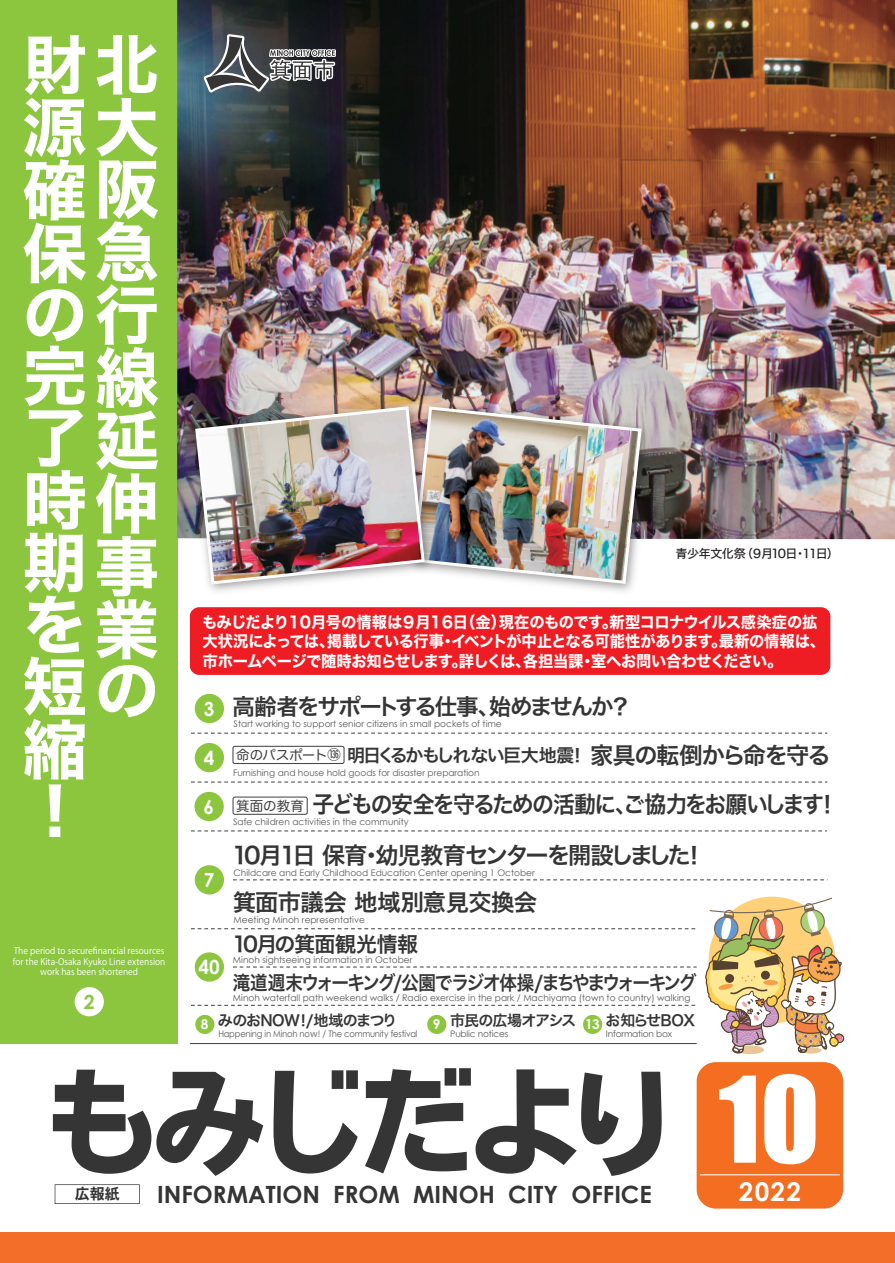
<style>
.page{position:relative;width:895px;height:1263px;background:#fff}
.page>*{position:absolute;margin:0;border:0;box-sizing:border-box;transform-origin:0 0}
.t1{font:110.1px "Impact";color:#fff}
.t2{font:64.5px/62.2px "Hiragino Sans W7";color:#fff}
.t3{font:700 25.95px "Century Gothic";color:#fff}
.t4{font:700 23.85px "Century Gothic";color:#363536}
.t5{font:23.25px "Hiragino Sans W6";letter-spacing:-.07em;color:#363536;scale:.94 1}
.t6{font:23.25px "Hiragino Sans W6";letter-spacing:-.11em;color:#363536}
.t7{font:23.25px "Hiragino Sans W6";letter-spacing:-.025em;color:#363536}
.t8{font:22.5px "Hiragino Sans W6";letter-spacing:-.09em;color:#363536}
.t9{font:21px "Hiragino Sans W6";letter-spacing:-.03em;color:#363536}
.t10{font:19.5px "Hiragino Sans W6";letter-spacing:-.1em;color:#363536;scale:.9 1}
.t11{font:700 19.5px "Century Gothic";color:#fff;scale:.96 1}
.t12{font:700 19.5px "Century Gothic";color:#8bc63e}
.t13{font:18px "Hiragino Sans W6";letter-spacing:-.09em;color:#363536}
.t14{font:15.75px/19.5px "Hiragino Sans W7";letter-spacing:-.03em;color:#fff}
.t15{font:15px "Hiragino Sans W6";letter-spacing:-.06em;color:#363536}
.t16{font:15px "DFHS Gothic W7 WIN RKSJ H";color:#363536}
.t17{font:700 13.65px "Century Gothic";color:#fff}
.t18{font:13.5px "Hira Maru Pro N W4";letter-spacing:-.035em;color:#3e3e3f}
.t19{font:12px "Hiragino Sans W5";letter-spacing:-.055em;color:#231f20}
.t20{font:9px "Century Gothic";color:#57585a}
.t21{font:9px/10.5px "Koz Go Pr 6 N";color:#fff;text-align:center;scale:.96 1}
.t22{font:9px "Century Gothic";letter-spacing:-.025em;color:#57585a;scale:.93 1}
.t23{font:9px "Century Gothic";letter-spacing:-.02em;color:#57585a}
.s1{font-family:"Century Gothic";font-weight:700;font-size:19.5px;color:#fff}
.s2{font-size:23.25px}
.s3{font-size:14.55px}
.s4{font-size:10.2px}
.s5{font-family:"Hira Maru Pro N W4";font-size:13.5px;color:#3e3e3f}
.s6{font-family:"Koz Go Pro"}
</style>
<div class="page">
<div style="left:0;top:0;width:177px;height:1043px;background:#8bc63e"></div>
<svg style="left:55px;top:1184px;width:85px;height:20px"></svg>
<div style="left:697px;top:1062px;width:146px;height:146px;background:#f36e21;border-radius:19px"></div>
<hr style="left:700px;top:1174px;width:140px;height:1px;background:#fff">
<svg style="left:53px;top:1070px;width:210px;height:106px"></svg>
<svg style="left:274px;top:1070px;width:84px;height:103px"></svg>
<svg style="left:365px;top:1068px;width:297px;height:108px"></svg>
<div style="left:0;top:1232px;width:895px;height:31px;background:#f36e28"></div>
<img style="left:177px;top:0;width:718px;height:539px">
<div style="left:75px;top:987px;width:29px;height:29px;background:#fff;border-radius:50%"></div>
<div style="left:190px;top:607px;width:640px;height:68px;background:#ee1d23;border-radius:9px"></div>
<svg style="left:177px;top:15px;width:160px;height:134px;background:#445056"></svg>
<svg style="left:191px;top:928px;width:505px;height:1px"></svg>
<svg style="left:233px;top:879px;width:591px;height:1px"></svg>
<svg style="left:191px;top:782px;width:636px;height:1px"></svg>
<svg style="left:191px;top:733px;width:636px;height:1px"></svg>
<svg style="left:191px;top:1005px;width:505px;height:1px"></svg>
<hr style="left:190px;top:1043px;width:507px;height:1px;background:#3e3e3f">
<div style="left:583px;top:1015px;width:19px;height:19px;background:#8bc63e;border-radius:50%"></div>
<div style="left:427px;top:1015px;width:19px;height:19px;background:#8bc63e;border-radius:50%"></div>
<div style="left:195px;top:1015px;width:19px;height:19px;background:#8bc63e;border-radius:50%"></div>
<div style="left:195px;top:743px;width:29px;height:29px;background:#8bc63e;border-radius:50%"></div>
<div style="left:195px;top:694px;width:29px;height:29px;background:#8bc63e;border-radius:50%"></div>
<div style="left:195px;top:865px;width:29px;height:29px;background:#8bc63e;border-radius:50%"></div>
<div style="left:195px;top:952px;width:29px;height:30px;background:#8bc63e;border-radius:50%"></div>
<div style="left:233px;top:746px;width:111px;height:18px;border:1px solid #3e3e3f;border-radius:2px"></div>
<svg style="left:191px;top:830px;width:636px;height:1px"></svg>
<div style="left:233px;top:797px;width:75px;height:18px;border:1px solid #3e3e3f;border-radius:2px"></div>
<div style="left:195px;top:792px;width:29px;height:29px;background:#8bc63e;border-radius:50%"></div>
<svg style="left:233px;top:967px;width:464px;height:1px"></svg>
<img style="left:440px;top:396px;width:217px;height:196px">
<img style="left:184px;top:396px;width:256px;height:196px">
<img style="left:194px;top:405px;width:449px;height:181px">
<svg style="left:705px;top:897px;width:139px;height:198px"></svg>
<h2 class="t2" style="left:23px;top:36px;width:137px">財北源大確阪保急の行完線了時期を短縮<br>！</h2>
<h2 class="t2" style="left:95px;top:413px;width:65px;text-align:justify">延伸事業の</h2>
<p class="t21" style="left:13px;top:946px;width:160px">The period to securefinancial resources for the Kita-Osaka Kyuko Line extension work has been shortened</p>
<h3 class="t12" style="left:84px;top:987px;width:12px">2</h3>
<h3 class="t19" style="left:676px;top:542px;width:165px">青少年文化祭（９月10日・１１日）</h3>
<h3 class="t14" style="left:202px;top:612px;width:624px">もみじだより10月号の情報は９月16日（金）現在のものです。新型コロナウイルス感染症の拡大状況によっては、掲載している行事・イベントが中止となる可能性があります。最新の情報は、市ホームページで随時お知らせします。詳しくは、各担当課・室へお問い合わせください。</h3>
<h3 class="t8" style="left:204px;top:686px;width:429px"><span class="s1">3</span> 高齢者をサポートする仕事、始めませんか？</h3>
<p class="t20" style="left:234px;top:718px;width:270px">Start working to support senior citizens in small pockets of time</p>
<h3 class="t11" style="left:204px;top:743px;width:12px">4</h3>
<h3 class="t11" style="left:204px;top:792px;width:12px">6</h3>
<h3 class="t11" style="left:204px;top:865px;width:12px">7</h3>
<h3 class="t11" style="left:199px;top:952px;width:23px">40</h3>
<h3 class="t13" style="left:347px;top:739px;width:485px">明日くるかもしれない巨大地震！ <span class="s2">家具の転倒から命を守る</span></h3>
<p class="t20" style="left:233px;top:766px;width:248px">Furnishing and house hold goods for disaster preparation</p>
<h3 class="t18" style="left:236px;top:743px;width:107px">命のパスポート<span class="s3">○</span><span class="s4">136</span></h3>
<h3 class="t5" style="left:236px;top:783px;width:642px"><span class="s5">箕面の教育</span> 子どもの安全を守るための活動に、ご協力をお願いします！</h3>
<p class="t20" style="left:233px;top:815px;width:177px">Safe children activities in the community</p>
<h3 class="t6" style="left:232px;top:834px;width:475px">10月1日 保育・幼児教育センターを開設しました！</h3>
<p class="t20" style="left:234px;top:866px;width:303px">Childcare and Early Childhood Education Center opening 1 October</p>
<h3 class="t7" style="left:233px;top:881px;width:306px">箕面市議会 地域別意見交換会</h3>
<p class="t20" style="left:234px;top:913px;width:133px">Meeting Minoh representative</p>
<h3 class="t9" style="left:232px;top:925px;width:188px">10月の箕面観光情報</h3>
<p class="t20" style="left:233px;top:953px;width:181px">Minoh sightseeing information in October</p>
<h3 class="t10" style="left:233px;top:965px;width:517px">滝道週末ウォーキング/公園でラジオ体操/まちやまウォーキング</h3>
<p class="t20" style="left:233px;top:991px;width:459px">Minoh waterfall path weekend walks / Radio exercise in the park / Machiyama (town to country) walking</p>
<h3 class="t17" style="left:201px;top:1014px;width:9px">8</h3>
<h3 class="t15" style="left:218px;top:1007px;width:181px">みのおNOW！/地域のまつり</h3>
<h3 class="t17" style="left:433px;top:1014px;width:9px">9</h3>
<p class="t22" style="left:218px;top:1028px;width:216px">Happening in Minoh no<span class="s6">ｗ</span>! / The community festival</p>
<h3 class="t15" style="left:450px;top:1007px;width:128px">市民の広場オアシス</h3>
<p class="t23" style="left:450px;top:1028px;width:59px">Public notices</p>
<h3 class="t15" style="left:585px;top:1007px;width:112px"><sub>13</sub> お知らせBOX</h3>
<p class="t23" style="left:606px;top:1027px;width:68px">Information box</p>
<h1 class="t1" style="left:718px;top:1034px;width:103px">10</h1>
<h3 class="t16" style="left:75px;top:1186px;width:47px">広報紙</h3>
<h3 class="t4" style="left:157px;top:1176px;width:496px">INFORMATION FROM MINOH CITY OFFICE</h3>
<h3 class="t3" style="left:739px;top:1172px;width:63px">2022</h3>
</div>
